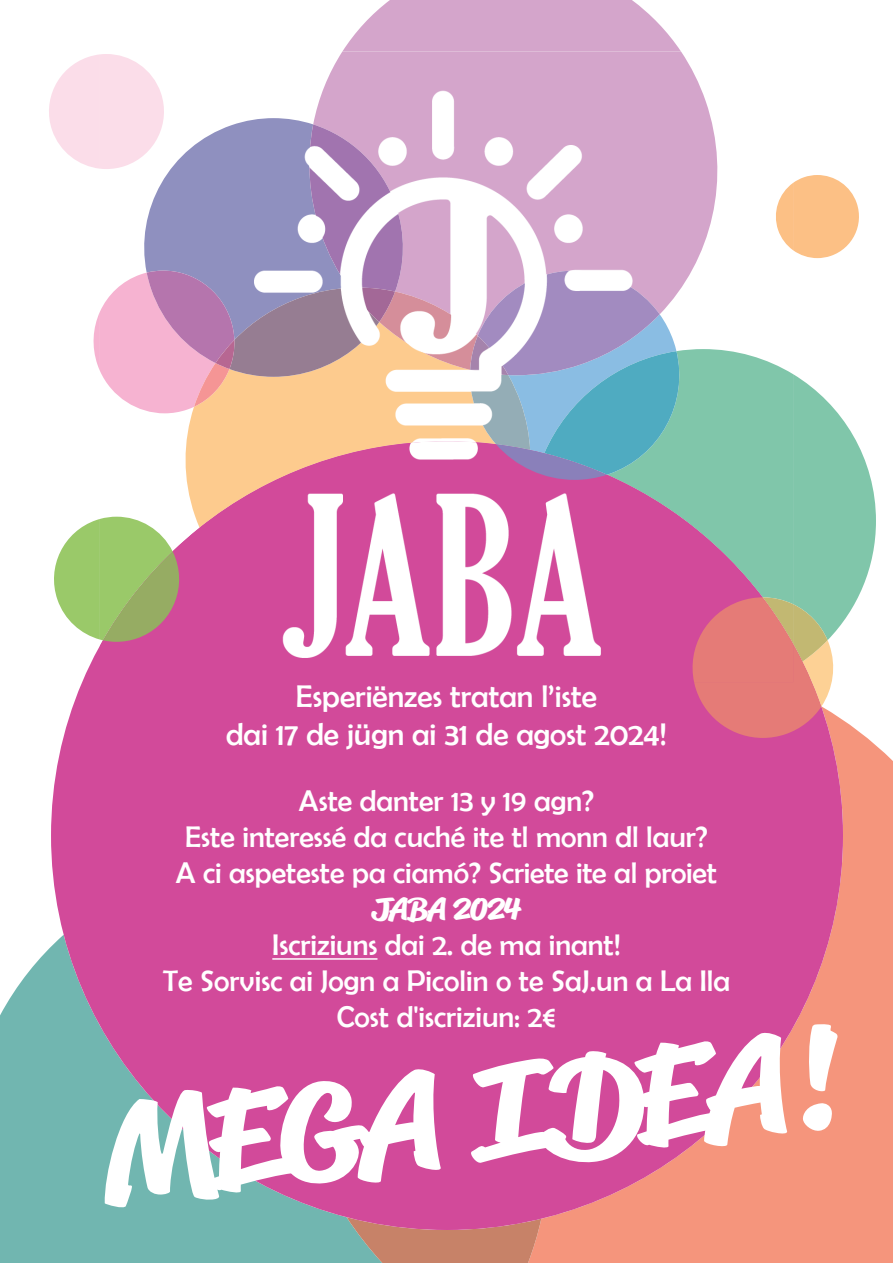
<style>
.page{position:relative;width:893px;height:1263px;background:#fff}
.page>*{position:absolute;margin:0;border:0;box-sizing:border-box;transform-origin:0 0}
.t1{font:700 132px "Reklame Script";color:#fff}
.t2{font:31.5px/37.8px "Berlin Sans FB";color:#fff;text-align:center}
.t3{font:30px/36px "Berlin Sans FB";color:#fff;text-align:center}
.t4{font:700 30px "Reklame Script";letter-spacing:-.005em;color:#fff}
</style>
<div class="page">
<svg style="left:49px;top:54px;width:51px;height:115px"></svg>
<svg style="left:93px;top:312px;width:7px;height:59px"></svg>
<div style="left:0;top:935px;width:347px;height:328px;background:#71b6b0"></div>
<div style="left:541px;top:738px;width:352px;height:525px;background:#f5957c"></div>
<svg style="left:347px;top:1217px;width:194px;height:46px;background:#bf8870"></svg>
<div style="left:51px;top:441px;width:792px;height:789px;background:#d24a9a;border-radius:50%"></div>
<svg style="left:694px;top:374px;width:182px;height:364px"></svg>
<svg style="left:343px;top:0;width:338px;height:51px;background:#d9b0d1"></svg>
<svg style="left:793px;top:175px;width:66px;height:83px;background:#fcc998"></svg>
<hr style="left:272px;top:958px;width:105px;height:2px;background:#fff">
<div style="left:676px;top:349px;width:117px;height:248px;background:#80c6aa"></div>
<img style="left:186px;top:370px;width:283px;height:71px">
<img style="left:144px;top:118px;width:168px;height:170px">
<img style="left:229px;top:288px;width:150px;height:89px">
<img style="left:100px;top:54px;width:71px;height:115px">
<img style="left:100px;top:273px;width:115px;height:140px">
<img style="left:194px;top:363px;width:35px;height:44px">
<img style="left:147px;top:271px;width:87px;height:92px">
<img style="left:215px;top:340px;width:20px;height:29px">
<svg style="left:54px;top:519px;width:46px;height:127px"></svg>
<img style="left:100px;top:441px;width:663px;height:217px">
<img style="left:687px;top:597px;width:106px;height:85px">
<img style="left:530px;top:336px;width:146px;height:108px">
<img style="left:469px;top:375px;width:61px;height:75px">
<img style="left:544px;top:351px;width:145px;height:124px">
<img style="left:496px;top:444px;width:111px;height:36px">
<img style="left:313px;top:51px;width:405px;height:285px">
<img style="left:379px;top:292px;width:99px;height:78px">
<img style="left:306px;top:124px;width:100px;height:168px">
<img style="left:349px;top:288px;width:46px;height:34px">
<img style="left:478px;top:271px;width:182px;height:104px">
<img style="left:470px;top:336px;width:38px;height:39px">
<img style="left:100px;top:517px;width:73px;height:123px">
<img style="left:103px;top:551px;width:84px;height:91px">
<img style="left:776px;top:183px;width:17px;height:67px">
<p class="t2" style="left:226px;top:677px;width:442px">Esperiënzes tratan l’iste<br>dai 17 de jügn ai 31 de agost 2024!</p>
<p class="t3" style="left:176px;top:783px;width:543px">Aste danter 13 y 19 agn?<br>Este interessé da cuché ite tl monn dl laur?<br>A ci aspeteste pa ciamó? Scriete ite al proiet</p>
<p class="t4" style="left:372px;top:888px;width:151px">JABA 2024</p>
<p class="t3" style="left:163px;top:927px;width:569px">Iscriziuns dai 2. de ma inant!<br>Te Sorvisc ai Jogn a Picolin o te SaJ.un a La Ila<br>Cost d'iscriziun: 2€</p>
<h1 class="t1" style="left:92px;top:1062px;width:744px;rotate:-6deg">MEGA IDEA!</h1>
</div>
